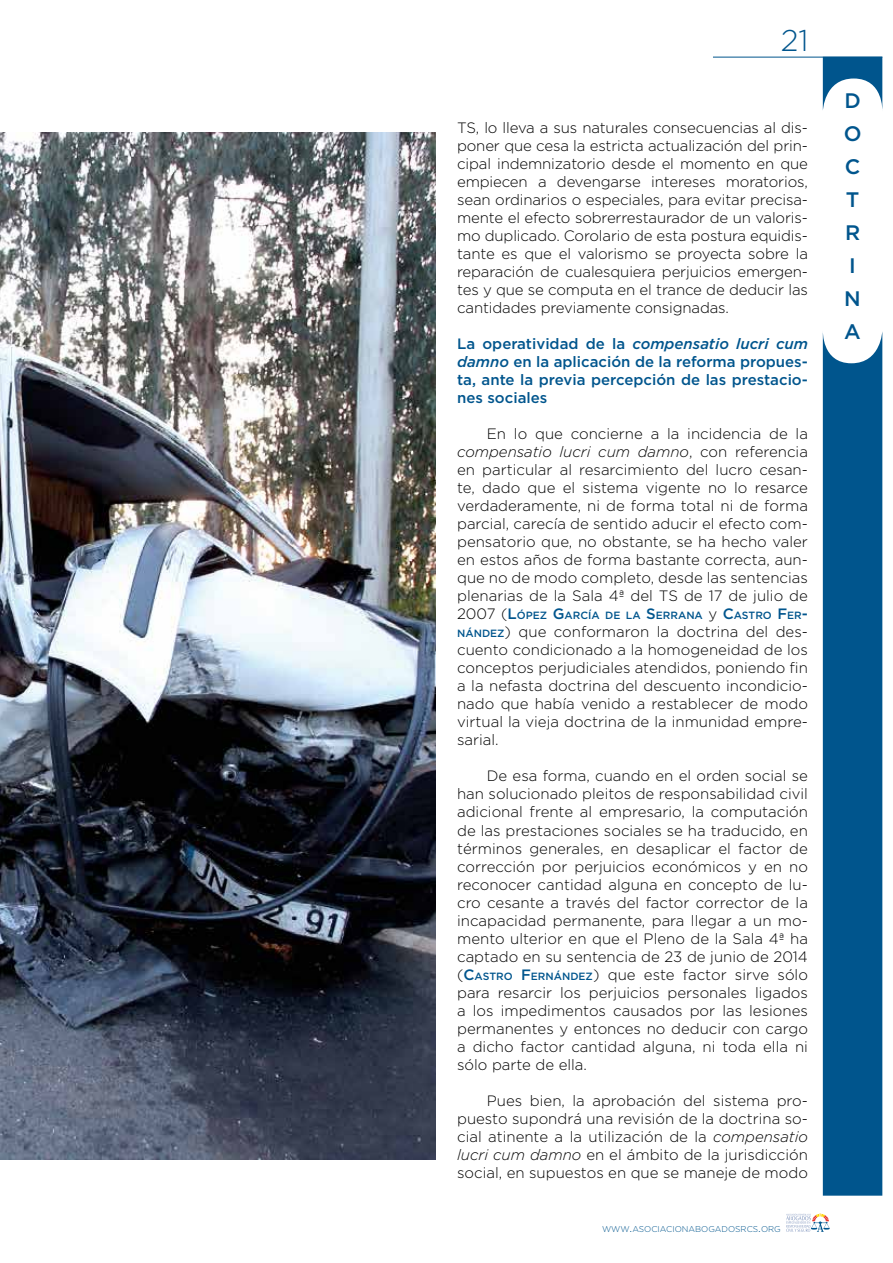
<style>
.page{position:relative;width:893px;height:1263px;background:#fff}
.page>*{position:absolute;margin:0;border:0;box-sizing:border-box;transform-origin:0 0}
.t1{font:300 30px "Gotham";color:#00558d}
.t2{font:500 21px/33px "Gotham";color:#00558d}
.t3{font:300 15px/18px "Gotham";color:#000;text-align:justify}
.t4{font:500 15px/18px "Gotham";color:#00558d;text-align:justify}
.t5{font:500 10.5px "Gotham";color:#00558d}
.t6{font:300 8.4px "Gotham";color:#00558d}
.s1{font-style:italic}
.s2{font-weight:300;font-size:15px;color:#000}
.s3{font-size:15px}
.s4{font-weight:500;font-size:10.5px;color:#00558d}
.s5{font-weight:500;color:#00558d}
.s6{font-size:12px}
</style>
<div class="page">
<hr style="left:713px;top:57px;width:169px;height:1px;background:#00558d">
<svg style="left:823px;top:57px;width:60px;height:52px"></svg>
<svg style="left:822px;top:332px;width:60px;height:864px;background:#3176a3"></svg>
<svg style="left:786px;top:1213px;width:44px;height:19px"></svg>
<img style="left:0;top:133px;width:436px;height:1027px">
<h1 class="t1" style="left:781px;top:24px;width:29px">21</h1>
<p class="t3" style="left:457px;top:118px;width:352px">TS, lo lleva a sus naturales consecuencias al dis&shy;poner que cesa la estricta actualización del prin&shy;cipal indemnizatorio desde el momento en que empiecen a devengarse intereses moratorios, sean ordinarios o especiales, para evitar precisa&shy;mente el efecto sobrerrestaurador de un valoris&shy;mo duplicado. Corolario de esta postura equidis&shy;tante es que el valorismo se proyecta sobre la reparación de cualesquiera perjuicios emergen&shy;tes y que se computa en el trance de deducir las cantidades previamente consignadas.</p>
<p class="t4" style="left:457px;top:334px;width:352px">La operatividad de la <span class="s1">compensatio lucri cum damno</span> en la aplicación de la reforma propues&shy;ta, ante la previa percepción de las prestacio&shy;nes sociales</p>
<p class="t3" style="left:457px;top:425px;width:352px;text-indent:30px">En lo que concierne a la incidencia de la <span class="s1">compensatio lucri cum damno</span>, con referencia en particular al resarcimiento del lucro cesan&shy;te, dado que el sistema vigente no lo resarce verdaderamente, ni de forma total ni de forma parcial, carecía de sentido aducir el efecto com&shy;pensatorio que, no obstante, se ha hecho valer en estos años de forma bastante correcta, aun&shy;que no de modo completo, desde las sentencias plenarias de la Sala 4ª del TS de 17 de julio de</p>
<p class="t5" style="left:457px;top:610px;width:352px"><span class="s2">2007 (</span><span class="s3">L</span>ÓPEZ <span class="s3">G</span>ARCÍA DE LA <span class="s3">S</span>ERRANA <span class="s2">y</span> <span class="s3">C</span>ASTRO <span class="s3">F</span>ER<span class="s3">-</span></p>
<p class="t3" style="left:457px;top:623px;width:352px"><span class="s4">NÁNDEZ</span>) que conformaron la doctrina del des&shy;cuento condicionado a la homogeneidad de los conceptos perjudiciales atendidos, poniendo fin a la nefasta doctrina del descuento incondicio&shy;nado que había venido a restablecer de modo virtual la vieja doctrina de la inmunidad empre&shy;sarial.</p>
<p class="t3" style="left:457px;top:767px;width:352px;text-indent:30px">De esa forma, cuando en el orden social se han solucionado pleitos de responsabilidad civil adicional frente al empresario, la computación de las prestaciones sociales se ha traducido, en términos generales, en desaplicar el factor de corrección por perjuicios económicos y en no reconocer cantidad alguna en concepto de lu&shy;cro cesante a través del factor corrector de la incapacidad permanente, para llegar a un mo&shy;mento ulterior en que el Pleno de la Sala 4ª ha captado en su sentencia de 23 de junio de 2014 (<span class="s5">C</span><span class="s4">ASTRO</span> <span class="s5">F</span><span class="s4">ERNÁNDEZ</span>) que este factor sirve sólo para resarcir los perjuicios personales ligados a los impedimentos causados por las lesiones permanentes y entonces no deducir con cargo a dicho factor cantidad alguna, ni toda ella ni sólo parte de ella.</p>
<p class="t3" style="left:457px;top:1091px;width:352px;text-indent:30px">Pues bien, la aprobación del sistema pro&shy;puesto supondrá una revisión de la doctrina so&shy;cial atinente a la utilización de la <span class="s1">compensatio lucri cum damno</span> en el ámbito de la jurisdicción social, en supuestos en que se maneje de modo</p>
<p class="t6" style="left:602px;top:1224px;width:180px">WWW<span class="s6">.</span>ASOCIACIONABOGADOSRCS<span class="s6">.</span>ORG</p>
<h2 class="t2" style="left:844px;top:84px;width:19px">D<br>O<br>C<br>T<br>R<br>I<br>N<br>A</h2>
</div>
